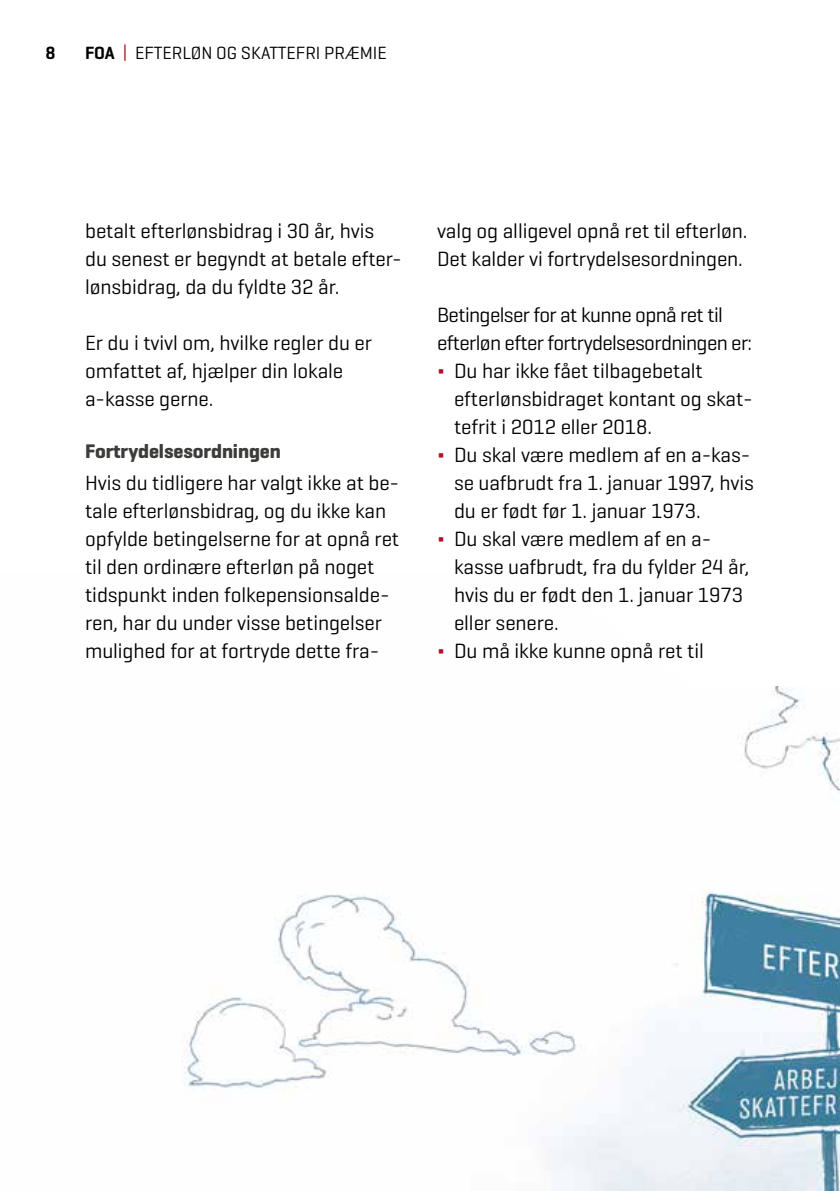
<style>
.page{position:relative;width:840px;height:1191px;background:#fff}
.page>*{position:absolute;margin:0;border:0;box-sizing:border-box;transform-origin:0 0}
.t1{font:21px/28px "Geogrotesque";letter-spacing:-.005em;color:#000}
.t2{font:21px/28px "Geogrotesque";letter-spacing:-.03em;color:#000}
.t3{font:700 20px "Geogrotesque";letter-spacing:-.005em;color:#3c3c3b}
.t4{font:18px "Geogrotesque";letter-spacing:-.005em;color:#000}
.t5{font:600 18px "Geogrotesque";color:#000}
.s1{font-weight:600}
.s2{color:#ae1122}
</style>
<div class="page">
<img style="left:182px;top:686px;width:657px;height:505px">
<p class="t5" style="left:45px;top:42px;width:12px">8</p>
<p class="t4" style="left:85px;top:42px;width:303px"><span class="s1">FOA</span> <span class="s2">|</span> EFTERLØN OG SKATTEFRI PRÆMIE</p>
<p class="t1" style="left:85px;top:216px;width:318px">betalt efterlønsbidrag i 30 år, hvis<br>du senest er begyndt at betale efter&shy;lønsbidrag, da du fyldte 32 år.</p>
<p class="t1" style="left:85px;top:328px;width:288px">Er du i tvivl om, hvilke regler du er omfattet af, hjælper din lokale a-kasse gerne.</p>
<p class="t3" style="left:85px;top:438px;width:197px">Fortrydelsesordningen</p>
<p class="t1" style="left:85px;top:468px;width:315px">Hvis du tidligere har valgt ikke at be&shy;tale efterlønsbidrag, og du ikke kan opfylde betingelserne for at opnå ret til den ordinære efterløn på noget tidspunkt inden folkepensionsalde&shy;ren, har du under visse betingelser mulighed for at fortryde dette fra-</p>
<p class="t1" style="left:437px;top:216px;width:312px">valg og alligevel opnå ret til efterløn.<br>Det kalder vi fortrydelsesordningen.</p>
<p class="t2" style="left:437px;top:300px;width:316px">Betingelser for at kunne opnå ret til efterløn efter fortrydelsesordningen er: <span class="s2">∆</span> Du har ikke fået tilbagebetalt</p>
<p class="t1" style="left:454px;top:384px;width:300px">efterlønsbidraget kontant og skat-</p>
<p class="t1" style="left:454px;top:412px;width:199px">tefrit i 2012 eller 2018.</p>
<p class="t1" style="left:437px;top:440px;width:315px"><span class="s2">∆</span> Du skal være medlem af en a-kas-</p>
<p class="t1" style="left:454px;top:468px;width:301px">se uafbrudt fra 1. januar 1997, hvis</p>
<p class="t1" style="left:454px;top:496px;width:248px">du er født før 1. januar 1973.</p>
<p class="t1" style="left:437px;top:524px;width:275px"><span class="s2">∆</span> Du skal være medlem af en a-</p>
<p class="t1" style="left:454px;top:552px;width:297px">kasse uafbrudt, fra du fylder 24 år,</p>
<p class="t1" style="left:454px;top:580px;width:290px">hvis du er født den 1. januar 1973</p>
<p class="t1" style="left:454px;top:608px;width:106px">eller senere.</p>
<p class="t1" style="left:437px;top:636px;width:268px"><span class="s2">∆</span> Du må ikke kunne opnå ret til</p>
</div>
